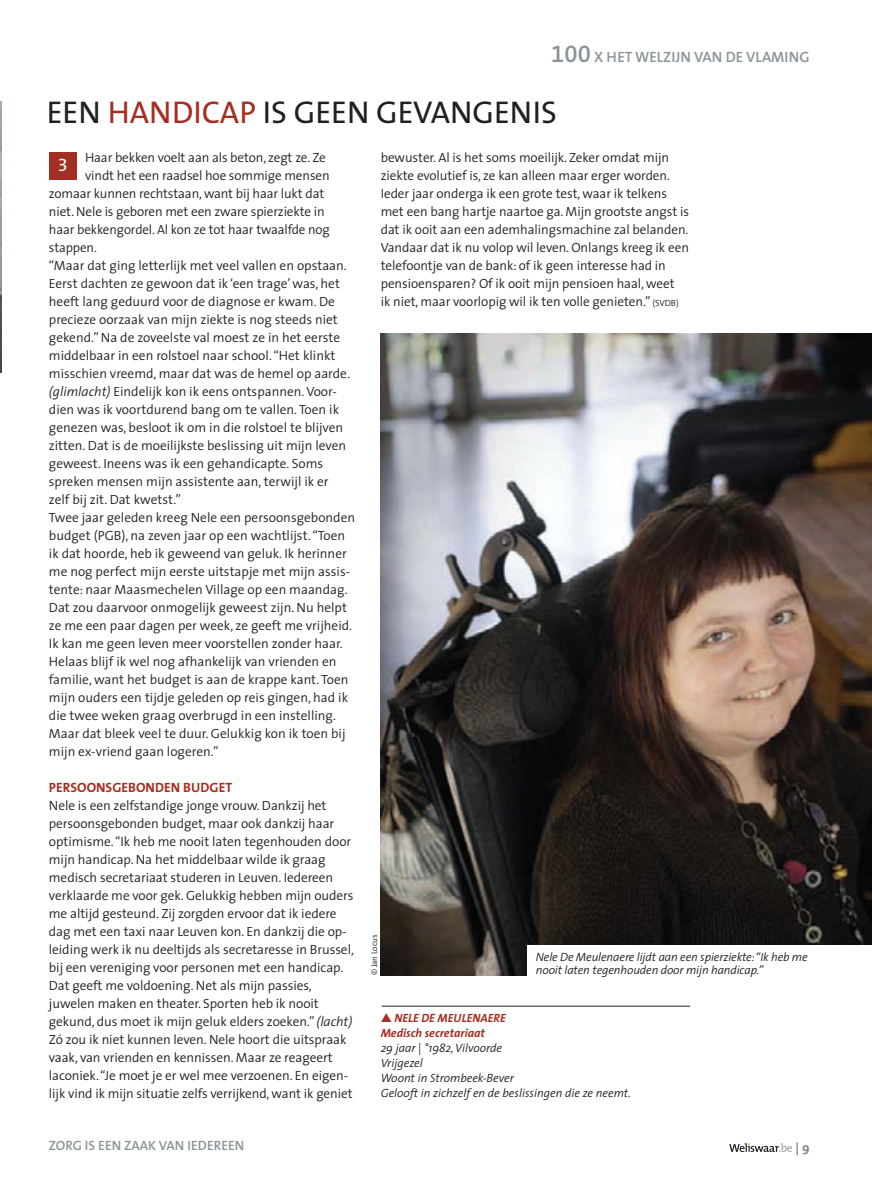
<style>
.page{position:relative;width:872px;height:1191px;background:#fff}
.page>*{position:absolute;margin:0;border:0;box-sizing:border-box;transform-origin:0 0}
.t1{font:31.65px "The Mix";color:#231f20}
.t2{font:18px "The Mix Expert";color:#fff}
.t3{font:600 15px "The Sans";color:#8a9498}
.t4{font:600 13.5px "The Sans";color:#8a9498}
.t5{font:700 13.5px "The Sans";color:#a32f22}
.t6{font:300 13.35px/18px "The Sans";letter-spacing:-.005em;color:#231f20}
.t7{font:300 13.05px "The Mix";color:#231f20}
.t8{font:italic 300 12px/15px "The Sans";letter-spacing:-.01em;color:#231f20}
.t9{font:italic 700 12px/15px "The Sans";color:#a32f22}
.t10{font:300 8.25px "The Sans";letter-spacing:-.005em;color:#231f20}
.s1{font-family:"The Sans Semi Bold Expert";font-weight:400;font-size:24px}
.s2{color:#a32f22}
.s3{font-size:9px}
.s4{font-style:italic}
.s5{font-weight:700;color:#7e888d}
</style>
<div class="page">
<img style="left:381px;top:333px;width:491px;height:642px">
<svg style="left:729px;top:1143px;width:63px;height:9px"></svg>
<hr style="left:382px;top:1005px;width:308px;height:1px;background:#231f20">
<img style="left:0;top:102px;width:1px;height:270px">
<div style="left:49px;top:152px;width:28px;height:28px;background:#a32f22"></div>
<div style="left:527px;top:945px;width:345px;height:38px;background:#fff"></div>
<p class="t3" style="left:551px;top:51px;width:260px"><span class="s1">100</span> X HET WELZIJN VAN DE VLAMING</p>
<h1 class="t1" style="left:47px;top:100px;width:512px">EEN <span class="s2">HANDICAP</span> IS GEEN GEVANGENIS</h1>
<p class="t6" style="left:381px;top:150px;width:310px">bewuster. Al is het soms moeilijk. Zeker omdat mijn ziekte evolutief is, ze kan alleen maar erger worden.<br>Ieder jaar onderga ik een grote test, waar ik telkens met een bang hartje naartoe ga. Mijn grootste angst is dat ik ooit aan een ademhalingsmachine zal belanden.<br>Vandaar dat ik nu volop wil leven. Onlangs kreeg ik een telefoontje van de bank: of ik geen interesse had in pensioensparen? Of ik ooit mijn pensioen haal, weet<br>ik niet, maar voorlopig wil ik ten volle genieten.” <span class="s3">(SVDB)</span></p>
<p class="t6" style="left:85px;top:150px;width:242px">Haar bekken voelt aan als beton, zegt ze. Ze</p>
<p class="t6" style="left:85px;top:168px;width:246px">vindt het een raadsel hoe sommige mensen</p>
<p class="t6" style="left:49px;top:186px;width:277px">zomaar kunnen rechtstaan, want bij haar lukt dat</p>
<p class="t6" style="left:49px;top:204px;width:277px">niet. Nele is geboren met een zware spierziekte in</p>
<p class="t6" style="left:49px;top:222px;width:282px">haar bekkengordel. Al kon ze tot haar twaalfde nog</p>
<p class="t6" style="left:49px;top:240px;width:49px">stappen.</p>
<p class="t6" style="left:49px;top:258px;width:299px">“Maar dat ging letterlijk met veel vallen en opstaan.</p>
<p class="t6" style="left:49px;top:276px;width:292px">Eerst dachten ze gewoon dat ik ‘een trage’ was, het</p>
<p class="t6" style="left:49px;top:294px;width:287px">heeft lang geduurd voor de diagnose er kwam. De</p>
<p class="t6" style="left:49px;top:312px;width:290px">precieze oorzaak van mijn ziekte is nog steeds niet</p>
<p class="t6" style="left:49px;top:330px;width:293px">gekend.” Na de zoveelste val moest ze in het eerste</p>
<p class="t6" style="left:49px;top:348px;width:288px">middelbaar in een rolstoel naar school. “Het klinkt</p>
<p class="t6" style="left:49px;top:366px;width:302px">misschien vreemd, maar dat was de hemel op aarde.</p>
<p class="t6" style="left:49px;top:384px;width:289px"><span class="s4">(glimlacht)</span> Eindelijk kon ik eens ontspannen. Voor-</p>
<p class="t6" style="left:49px;top:402px;width:292px">dien was ik voortdurend bang om te vallen. Toen ik</p>
<p class="t6" style="left:49px;top:420px;width:296px">genezen was, besloot ik om in die rolstoel te blijven</p>
<p class="t6" style="left:49px;top:438px;width:299px">zitten. Dat is de moeilijkste beslissing uit mijn leven</p>
<p class="t6" style="left:49px;top:456px;width:276px">geweest. Ineens was ik een gehandicapte. Soms</p>
<p class="t6" style="left:49px;top:474px;width:281px">spreken mensen mijn assistente aan, terwijl ik er</p>
<p class="t6" style="left:49px;top:492px;width:134px">zelf bij zit. Dat kwetst.”</p>
<p class="t6" style="left:49px;top:510px;width:308px">Twee jaar geleden kreeg Nele een persoonsgebonden</p>
<p class="t6" style="left:49px;top:528px;width:298px">budget (PGB), na zeven jaar op een wachtlijst. “Toen</p>
<p class="t6" style="left:49px;top:546px;width:299px">ik dat hoorde, heb ik geweend van geluk. Ik herinner</p>
<p class="t6" style="left:49px;top:564px;width:303px">me nog perfect mijn eerste uitstapje met mijn assis-</p>
<p class="t6" style="left:49px;top:582px;width:300px">tente: naar Maasmechelen Village op een maandag.</p>
<p class="t6" style="left:49px;top:600px;width:300px">Dat zou daarvoor onmogelijk geweest zijn. Nu helpt</p>
<p class="t6" style="left:49px;top:617px;width:305px">ze me een paar dagen per week, ze geeft me vrijheid.</p>
<p class="t6" style="left:49px;top:635px;width:295px">Ik kan me geen leven meer voorstellen zonder haar.</p>
<p class="t6" style="left:49px;top:653px;width:289px">Helaas blijf ik wel nog afhankelijk van vrienden en</p>
<p class="t6" style="left:49px;top:671px;width:301px">familie, want het budget is aan de krappe kant. Toen</p>
<p class="t6" style="left:49px;top:689px;width:301px">mijn ouders een tijdje geleden op reis gingen, had ik</p>
<p class="t6" style="left:49px;top:707px;width:289px">die twee weken graag overbrugd in een instelling.</p>
<p class="t6" style="left:49px;top:725px;width:298px">Maar dat bleek veel te duur. Gelukkig kon ik toen bij</p>
<p class="t6" style="left:49px;top:743px;width:171px">mijn ex-vriend gaan logeren.”</p>
<p class="t5" style="left:49px;top:782px;width:185px">PERSOONSGEBONDEN BUDGET</p>
<p class="t6" style="left:49px;top:798px;width:306px">Nele is een zelfstandige jonge vrouw. Dankzij het persoonsgebonden budget, maar ook dankzij haar optimisme. “Ik heb me nooit laten tegenhouden door mijn handicap. Na het middelbaar wilde ik graag medisch secretariaat studeren in Leuven. Iedereen verklaarde me voor gek. Gelukkig hebben mijn ouders me altijd gesteund. Zij zorgden ervoor dat ik iedere dag met een taxi naar Leuven kon. En dankzij die op&shy;leiding werk ik nu deeltijds als secretaresse in Brussel, bij een vereniging voor personen met een handicap.<br>Dat geeft me voldoening. Net als mijn passies, juwelen maken en theater. Sporten heb ik nooit gekund, dus moet ik mijn geluk elders zoeken.” <span class="s4">(lacht)<br></span>Zó zou ik niet kunnen leven. Nele hoort die uitspraak vaak, van vrienden en kennissen. Maar ze reageert laconiek. “Je moet je er wel mee verzoenen. En eigen&shy;lijk vind ik mijn situatie zelfs verrijkend, want ik geniet</p>
<h2 class="t2" style="left:58px;top:154px;width:11px">3</h2>
<p class="t10" style="left:371px;top:975px;width:43px;rotate:-90deg">© Jan Locus</p>
<p class="t8" style="left:536px;top:950px;width:273px">Nele De Meulenaere lijdt aan een spierziekte: “Ik heb me</p>
<p class="t8" style="left:536px;top:963px;width:229px">nooit laten tegenhouden door mijn handicap.”</p>
<p class="t9" style="left:381px;top:1011px;width:127px">▲ NELE DE MEULENAERE<br>Medisch secretariaat</p>
<p class="t8" style="left:381px;top:1041px;width:252px">29 jaar | °1982, Vilvoorde<br>Vrijgezel<br>Woont in Strombeek-Bever<br>Gelooft in zichzelf en de beslissingen die ze neemt.</p>
<p class="t4" style="left:49px;top:1140px;width:197px">ZORG IS EEN ZAAK VAN IEDEREEN</p>
<p class="t7" style="left:795px;top:1138px;width:16px">| <span class="s5">9</span></p>
</div>
